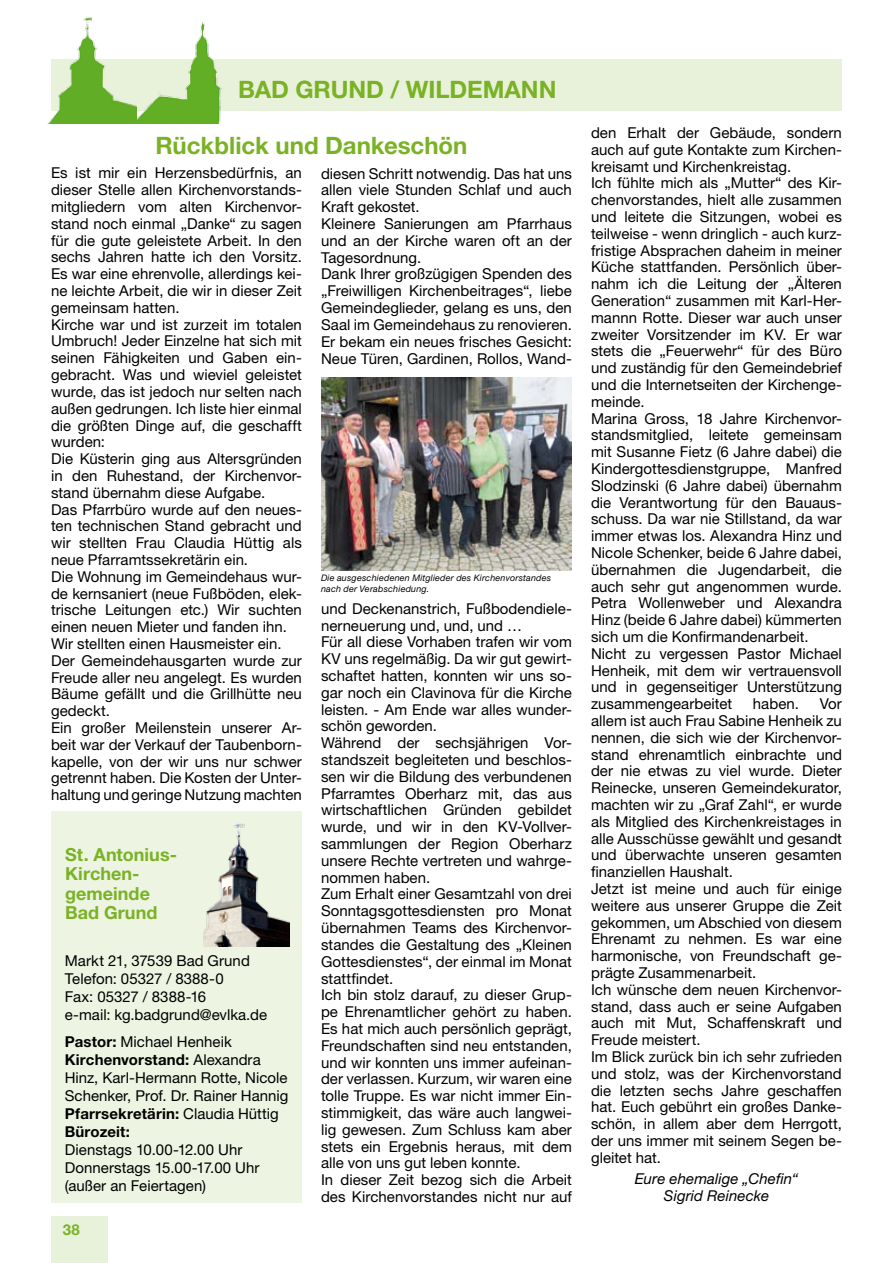
<style>
.page{position:relative;width:893px;height:1263px;background:#fff}
.page>*{position:absolute;margin:0;border:0;box-sizing:border-box;transform-origin:0 0}
.t1{font:700 24px "Helvetica Neue LT Std";color:#7ab225}
.t2{font:700 18px/19.5px "Helvetica Neue LT Std";letter-spacing:.005em;color:#7ab225}
.t3{font:15px/16.8px "Helvetica Neue LT Std";color:#000}
.t4{font:italic 15px/16.8px "Helvetica Neue LT Std";letter-spacing:.005em;color:#000;text-align:center}
.t5{font:700 15px "Helvetica Neue LT Std";color:#7ab225}
.t6{font:italic 9px/10.5px "Helvetica Neue LT Std";letter-spacing:.025em;color:#000}
.s1{font-weight:700}
</style>
<div class="page">
<div style="left:51px;top:1216px;width:57px;height:47px;background:#e8f1d9"></div>
<div style="left:51px;top:60px;width:791px;height:51px;background:#e8f1d9"></div>
<div style="left:51px;top:811px;width:251px;height:392px;background:#edf4e2"></div>
<img style="left:203px;top:823px;width:86px;height:123px">
<img style="left:137px;top:22px;width:90px;height:102px">
<img style="left:47px;top:16px;width:90px;height:108px">
<img style="left:321px;top:378px;width:251px;height:193px">
<h1 class="t1" style="left:238px;top:74px;width:320px">BAD GRUND / WILDEMANN</h1>
<h1 class="t1" style="left:155px;top:130px;width:314px">Rückblick und Dankeschön</h1>
<p class="t3" style="left:51px;top:165px;width:252px">Es ist mir ein Herzensbedürfnis, an dieser Stelle allen Kirchenvorstands&shy;mitgliedern vom alten Kirchenvor&shy;stand noch einmal „Danke“ zu sagen für die gute geleistete Arbeit. In den sechs Jahren hatte ich den Vorsitz.<br>Es war eine ehrenvolle, allerdings kei&shy;ne leichte Arbeit, die wir in dieser Zeit gemeinsam hatten.<br>Kirche war und ist zurzeit im totalen Umbruch! Jeder Einzelne hat sich mit seinen Fähigkeiten und Gaben ein&shy;gebracht. Was und wieviel geleistet wurde, das ist jedoch nur selten nach außen gedrungen. Ich liste hier einmal die größten Dinge auf, die geschafft wurden:<br>Die Küsterin ging aus Altersgründen in den Ruhestand, der Kirchenvor&shy;stand übernahm diese Aufgabe.<br>Das Pfarrbüro wurde auf den neues&shy;ten technischen Stand gebracht und wir stellten Frau Claudia Hüttig als neue Pfarramtssekretärin ein.<br>Die Wohnung im Gemeindehaus wur&shy;de kernsaniert (neue Fußböden, elek&shy;trische Leitungen etc.) Wir suchten einen neuen Mieter und fanden ihn.<br>Wir stellten einen Hausmeister ein.<br>Der Gemeindehausgarten wurde zur Freude aller neu angelegt. Es wurden Bäume gefällt und die Grillhütte neu gedeckt.<br>Ein großer Meilenstein unserer Ar&shy;beit war der Verkauf der Taubenborn&shy;kapelle, von der wir uns nur schwer getrennt haben. Die Kosten der Unter&shy;haltung und geringe Nutzung machten</p>
<p class="t3" style="left:321px;top:165px;width:252px">diesen Schritt notwendig. Das hat uns allen viele Stunden Schlaf und auch Kraft gekostet.<br>Kleinere Sanierungen am Pfarrhaus und an der Kirche waren oft an der Tagesordnung.<br>Dank Ihrer großzügigen Spenden des „Freiwilligen Kirchenbeitrages“, liebe Gemeindeglieder, gelang es uns, den Saal im Gemeindehaus zu renovieren.<br>Er bekam ein neues frisches Gesicht:<br>Neue Türen, Gardinen, Rollos, Wand-</p>
<p class="t6" style="left:321px;top:573px;width:232px">Die ausgeschiedenen Mitglieder des Kirchenvorstandes nach der Verabschiedung.</p>
<p class="t3" style="left:321px;top:600px;width:252px">und Deckenanstrich, Fußbodendiele&shy;nerneuerung und, und, und …<br>Für all diese Vorhaben trafen wir vom KV uns regelmäßig. Da wir gut gewirt&shy;schaftet hatten, konnten wir uns so&shy;gar noch ein Clavinova für die Kirche leisten. - Am Ende war alles wunder&shy;schön geworden.<br>Während der sechsjährigen Vor&shy;standszeit begleiteten und beschlos&shy;sen wir die Bildung des verbundenen Pfarramtes Oberharz mit, das aus wirtschaftlichen Gründen gebildet wurde, und wir in den KV-Vollver&shy;sammlungen der Region Oberharz unsere Rechte vertreten und wahrge&shy;nommen haben.<br>Zum Erhalt einer Gesamtzahl von drei Sonntagsgottesdiensten pro Monat übernahmen Teams des Kirchenvor&shy;standes die Gestaltung des „Kleinen Gottesdienstes“, der einmal im Monat stattfindet.<br>Ich bin stolz darauf, zu dieser Grup&shy;pe Ehrenamtlicher gehört zu haben.<br>Es hat mich auch persönlich geprägt, Freundschaften sind neu entstanden, und wir konnten uns immer aufeinan&shy;der verlassen. Kurzum, wir waren eine tolle Truppe. Es war nicht immer Ein&shy;stimmigkeit, das wäre auch langwei&shy;lig gewesen. Zum Schluss kam aber stets ein Ergebnis heraus, mit dem alle von uns gut leben konnte.<br>In dieser Zeit bezog sich die Arbeit des Kirchenvorstandes nicht nur auf</p>
<p class="t2" style="left:65px;top:844px;width:113px">St. Antonius-<br>Kirchen&shy;gemeinde<br>Bad Grund</p>
<p class="t3" style="left:65px;top:951px;width:204px;line-height:18px">Markt 21, 37539 Bad Grund<br>Telefon: 05327 / 8388-0<br>Fax: 05327 / 8388-16<br>e-mail: kg.badgrund@evlka.de</p>
<p class="t3" style="left:65px;top:1032px;width:225px;line-height:18px"><span class="s1">Pastor:</span> Michael Henheik<br><span class="s1">Kirchenvorstand:</span> Alexandra<br>Hinz, Karl-Hermann Rotte, Nicole<br>Schenker, Prof. Dr. Rainer Hannig<br><span class="s1">Pfarrsekretärin:</span> Claudia Hüttig<br><span class="s1">Bürozeit:</span></p>
<p class="t3" style="left:65px;top:1140px;width:196px;line-height:18px">Dienstags 10.00-12.00 Uhr<br>Donnerstags 15.00-17.00 Uhr (außer an Feiertagen)</p>
<p class="t5" style="left:63px;top:1221px;width:19px">38</p>
<p class="t3" style="left:591px;top:124px;width:252px">den Erhalt der Gebäude, sondern auch auf gute Kontakte zum Kirchen&shy;kreisamt und Kirchenkreistag.<br>Ich fühlte mich als „Mutter“ des Kir&shy;chenvorstandes, hielt alle zusammen und leitete die Sitzungen, wobei es teilweise - wenn dringlich - auch kurz&shy;fristige Absprachen daheim in meiner Küche stattfanden. Persönlich über&shy;nahm ich die Leitung der „Älteren Generation“ zusammen mit Karl-Her&shy;mannn Rotte. Dieser war auch unser zweiter Vorsitzender im KV. Er war stets die „Feuerwehr“ für des Büro und zuständig für den Gemeindebrief und die Internetseiten der Kirchenge&shy;meinde.<br>Marina Gross, 18 Jahre Kirchenvor&shy;standsmitglied, leitete gemeinsam mit Susanne Fietz (6 Jahre dabei) die Kindergottesdienstgruppe, Manfred Slodzinski (6 Jahre dabei) übernahm die Verantwortung für den Bauaus&shy;schuss. Da war nie Stillstand, da war immer etwas los. Alexandra Hinz und Nicole Schenker, beide 6 Jahre dabei, übernahmen die Jugendarbeit, die auch sehr gut angenommen wurde.<br>Petra Wollenweber und Alexandra Hinz (beide 6 Jahre dabei) kümmerten sich um die Konfirmandenarbeit.<br>Nicht zu vergessen Pastor Michael Henheik, mit dem wir vertrauensvoll und in gegenseitiger Unterstützung zusammengearbeitet</p>
<p class="t3" style="left:591px;top:695px;width:252px;text-indent:229px">Vor allem ist auch Frau Sabine Henheik zu nennen, die sich wie der Kirchenvor&shy;stand ehrenamtlich einbrachte und der nie etwas zu viel wurde. Dieter<br>Reinecke, unseren Gemeindekurator, machten wir zu „Graf Zahl“, er wurde als Mitglied des Kirchenkreistages in alle Ausschüsse gewählt und gesandt und überwachte unseren gesamten finanziellen Haushalt.<br>Jetzt ist meine und auch für einige weitere aus unserer Gruppe die Zeit gekommen, um Abschied von diesem<br>Ehrenamt zu nehmen. Es war eine harmonische, von Freundschaft ge&shy;prägte Zusammenarbeit.<br>Ich wünsche dem neuen Kirchenvor&shy;stand, dass auch er seine Aufgaben auch mit Mut, Schaffenskraft und<br>Freude meistert.<br>Im Blick zurück bin ich sehr zufrieden und stolz, was der Kirchenvorstand die letzten sechs Jahre geschaffen hat. Euch gebührt ein großes Danke&shy;schön, in allem aber dem Herrgott, der uns immer mit seinem Segen be&shy;gleitet hat.</p>
<p class="t4" style="left:635px;top:1170px;width:165px">Eure ehemalige „Chefin“<br>Sigrid Reinecke</p>
<p class="t3" style="left:753px;top:695px;width:47px">haben.</p>
</div>
